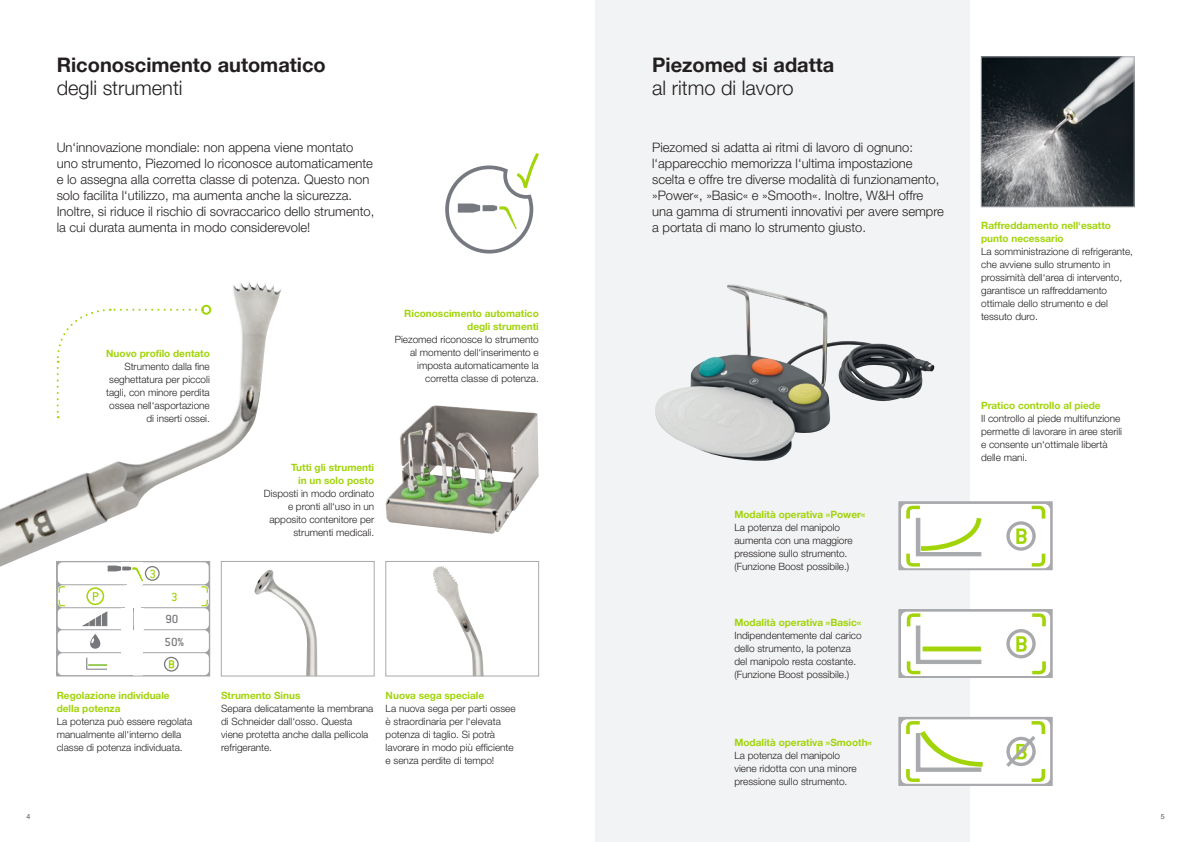
<style>
.page{position:relative;width:1191px;height:842px;background:#fff}
.page>*{position:absolute;margin:0;border:0;box-sizing:border-box;transform-origin:0 0}
.t1{font:700 20px "Helvetica Neue World 75";color:#231f20}
.t2{font:20px "Helvetica Neue World 45 Lt";color:#231f20}
.t3{font:13px/16px "Helvetica Neue World 45 Lt";color:#231f20}
.t4{font:500 12.9px "Conduit ITC Pro";color:#76787b}
.t5{font:500 12.9px "Conduit ITC Pro";color:#a2d40a}
.t6{font:10px/13px "Helvetica Neue World 45 Lt";color:#231f20}
.t7{font:700 10px/13px "Helvetica Neue World 75";color:#a2d40a;text-align:right}
.t8{font:7px "Helvetica Neue World 45 Lt";color:#231f20}
</style>
<div class="page">
<div style="left:595px;top:0;width:374px;height:842px;background:#f2f3f4"></div>
<img style="left:385px;top:405px;width:154px;height:129px">
<svg style="left:445px;top:153px;width:94px;height:101px"></svg>
<svg style="left:59px;top:583px;width:149px;height:71px"></svg>
<div style="left:134px;top:653px;width:75px;height:22px;background:#fff;border-radius:5px"></div>
<div style="left:134px;top:630px;width:75px;height:22px;background:#fff;border-radius:5px"></div>
<div style="left:134px;top:608px;width:75px;height:21px;background:#fff;border-radius:5px"></div>
<div style="left:134px;top:585px;width:75px;height:22px;background:#fff;border-radius:5px"></div>
<div style="left:134px;top:562px;width:75px;height:22px;background:#fff;border-radius:5px"></div>
<div style="left:58px;top:653px;width:75px;height:22px;background:#fff;border-radius:5px"></div>
<div style="left:58px;top:630px;width:75px;height:22px;background:#fff;border-radius:5px"></div>
<div style="left:58px;top:562px;width:75px;height:22px;background:#fff;border-radius:5px"></div>
<div style="left:58px;top:608px;width:75px;height:21px;background:#fff;border-radius:5px"></div>
<div style="left:58px;top:585px;width:75px;height:22px;background:#fff;border-radius:5px"></div>
<div style="left:125px;top:585px;width:16px;height:22px;background:#fff"></div>
<div style="left:134px;top:608px;width:9px;height:21px;background:#fff"></div>
<div style="left:122px;top:608px;width:11px;height:21px;background:#fff"></div>
<div style="left:134px;top:630px;width:9px;height:22px;background:#fff"></div>
<div style="left:122px;top:630px;width:11px;height:22px;background:#fff"></div>
<div style="left:134px;top:653px;width:9px;height:22px;background:#fff"></div>
<div style="left:122px;top:653px;width:11px;height:22px;background:#fff"></div>
<svg style="left:201px;top:600px;width:7px;height:6px"></svg>
<svg style="left:201px;top:586px;width:7px;height:7px"></svg>
<svg style="left:59px;top:586px;width:7px;height:7px"></svg>
<svg style="left:59px;top:599px;width:7px;height:8px"></svg>
<svg style="left:107px;top:567px;width:36px;height:18px"></svg>
<div style="left:145px;top:566px;width:15px;height:15px;border:1px solid #76787b;border-radius:50%"></div>
<svg style="left:87px;top:588px;width:16px;height:16px"></svg>
<div style="left:86px;top:587px;width:18px;height:18px;border:2px solid #a2d40a;border-radius:50%"></div>
<svg style="left:93px;top:592px;width:6px;height:9px"></svg>
<svg style="left:83px;top:612px;width:24px;height:14px"></svg>
<div style="left:164px;top:657px;width:15px;height:15px;border:1px solid #76787b;border-radius:50%"></div>
<svg style="left:169px;top:660px;width:5px;height:8px"></svg>
<svg style="left:90px;top:634px;width:11px;height:15px"></svg>
<svg style="left:86px;top:658px;width:21px;height:12px"></svg>
<div style="left:57px;top:561px;width:153px;height:115px;border:1px solid #a8a9ad"></div>
<img style="left:254px;top:570px;width:64px;height:104px">
<div style="left:221px;top:561px;width:153px;height:115px;border:1px solid #a8a9ad"></div>
<img style="left:433px;top:566px;width:51px;height:108px">
<div style="left:386px;top:561px;width:153px;height:115px;border:1px solid #a8a9ad"></div>
<img style="left:0;top:282px;width:282px;height:285px">
<img style="left:983px;top:59px;width:149px;height:146px">
<div style="left:981px;top:57px;width:153px;height:150px;border:1px solid #a8a9ad"></div>
<svg style="left:901px;top:611px;width:149px;height:64px"></svg>
<div style="left:899px;top:609px;width:153px;height:68px;border:1px solid #a8a9ad"></div>
<svg style="left:901px;top:719px;width:149px;height:64px"></svg>
<div style="left:899px;top:717px;width:153px;height:68px;border:1px solid #a8a9ad"></div>
<svg style="left:901px;top:504px;width:149px;height:64px"></svg>
<div style="left:899px;top:502px;width:153px;height:68px;border:1px solid #a8a9ad"></div>
<img style="left:655px;top:284px;width:279px;height:177px">
<div style="left:202px;top:306px;width:8px;height:8px;background:#fff;border-radius:50%"></div>
<svg style="left:56px;top:308px;width:140px;height:110px"></svg>
<div style="left:201px;top:305px;width:10px;height:10px;border:2px solid #a2d40a;border-radius:50%"></div>
<h1 class="t1" style="left:57px;top:53px;width:270px">Riconoscimento automatico</h1>
<h1 class="t2" style="left:57px;top:76px;width:127px">degli strumenti</h1>
<p class="t3" style="left:57px;top:139px;width:319px">Un‘innovazione mondiale: non appena viene montato uno strumento, Piezomed lo riconosce automaticamente e lo assegna alla corretta classe di potenza. Questo non solo facilita l‘utilizzo, ma aumenta anche la sicurezza.<br>Inoltre, si riduce il rischio di sovraccarico dello strumento, la cui durata aumenta in modo considerevole!</p>
<p class="t7" style="left:106px;top:347px;width:105px">Nuovo profilo dentato</p>
<p class="t6" style="left:106px;top:360px;width:105px;text-align:right">Strumento dalla fine seghettatura per piccoli tagli, con minore perdita ossea nell‘asportazione di inserti ossei.</p>
<p class="t5" style="left:149px;top:567px;width:8px">3</p>
<p class="t5" style="left:171px;top:590px;width:8px">3</p>
<p class="t4" style="left:165px;top:635px;width:21px">50%</p>
<p class="t4" style="left:165px;top:612px;width:14px">90</p>
<p class="t7" style="left:404px;top:307px;width:136px">Riconoscimento automatico degli strumenti</p>
<p class="t6" style="left:395px;top:333px;width:145px;text-align:right">Piezomed riconosce lo strumento al momento dell‘inserimento e imposta automaticamente la corretta classe di potenza.</p>
<p class="t7" style="left:291px;top:461px;width:85px">Tutti gli strumenti in un solo posto</p>
<p class="t6" style="left:264px;top:487px;width:112px;text-align:right">Disposti in modo ordinato e pronti all‘uso in un apposito contenitore per strumenti medicali.</p>
<p class="t7" style="left:57px;top:689px;width:114px;text-align:left">Regolazione individuale della potenza</p>
<p class="t6" style="left:57px;top:715px;width:137px">La potenza può essere regolata manualmente all‘interno della classe di potenza individuata.</p>
<p class="t7" style="left:221px;top:689px;width:81px">Strumento Sinus</p>
<p class="t6" style="left:221px;top:702px;width:154px">Separa delicatamente la membrana di Schneider dall‘osso. Questa viene protetta anche dalla pellicola refrigerante.</p>
<p class="t7" style="left:386px;top:689px;width:100px">Nuova sega speciale</p>
<p class="t6" style="left:386px;top:702px;width:131px">La nuova sega per parti ossee è straordinaria per l‘elevata potenza di taglio. Si potrà lavorare in modo più efficiente e senza perdite di tempo!</p>
<h1 class="t1" style="left:652px;top:53px;width:184px">Piezomed si adatta</h1>
<h1 class="t2" style="left:652px;top:76px;width:143px">al ritmo di lavoro</h1>
<p class="t3" style="left:652px;top:139px;width:293px">Piezomed si adatta ai ritmi di lavoro di ognuno: l‘apparecchio memorizza l‘ultima impostazione scelta e offre tre diverse modalità di funzionamento, »Power«, »Basic« e »Smooth«. Inoltre, W&amp;H offre una gamma di strumenti innovativi per avere sempre a portata di mano lo strumento giusto.</p>
<p class="t7" style="left:734px;top:508px;width:132px">Modalità operativa »Power«</p>
<p class="t6" style="left:734px;top:521px;width:120px">La potenza del manipolo aumenta con una maggiore pressione sullo strumento. (Funzione Boost possibile.)</p>
<p class="t7" style="left:734px;top:616px;width:128px">Modalità operativa »Basic«</p>
<p class="t6" style="left:734px;top:629px;width:129px">Indipendentemente dal carico dello strumento, la potenza del manipolo resta costante. (Funzione Boost possibile.)</p>
<p class="t7" style="left:734px;top:736px;width:139px">Modalità operativa »Smooth«</p>
<p class="t6" style="left:734px;top:749px;width:124px">La potenza del manipolo viene ridotta con una minore pressione sullo strumento.</p>
<p class="t7" style="left:981px;top:219px;width:131px;text-align:left">Raffreddamento nell‘esatto punto necessario</p>
<p class="t6" style="left:981px;top:245px;width:153px">La somministrazione di refrigerante, che avviene sullo strumento in prossimità dell‘area di intervento, garantisce un raffreddamento ottimale dello strumento e del tessuto duro.</p>
<p class="t7" style="left:981px;top:399px;width:121px">Pratico controllo al piede</p>
<p class="t6" style="left:981px;top:412px;width:142px">Il controllo al piede multifunzione permette di lavorare in aree sterili e consente un‘ottimale libertà delle mani.</p>
<p class="t8" style="left:26px;top:812px;width:5px">4</p>
<p class="t8" style="left:1160px;top:812px;width:5px">5</p>
</div>
